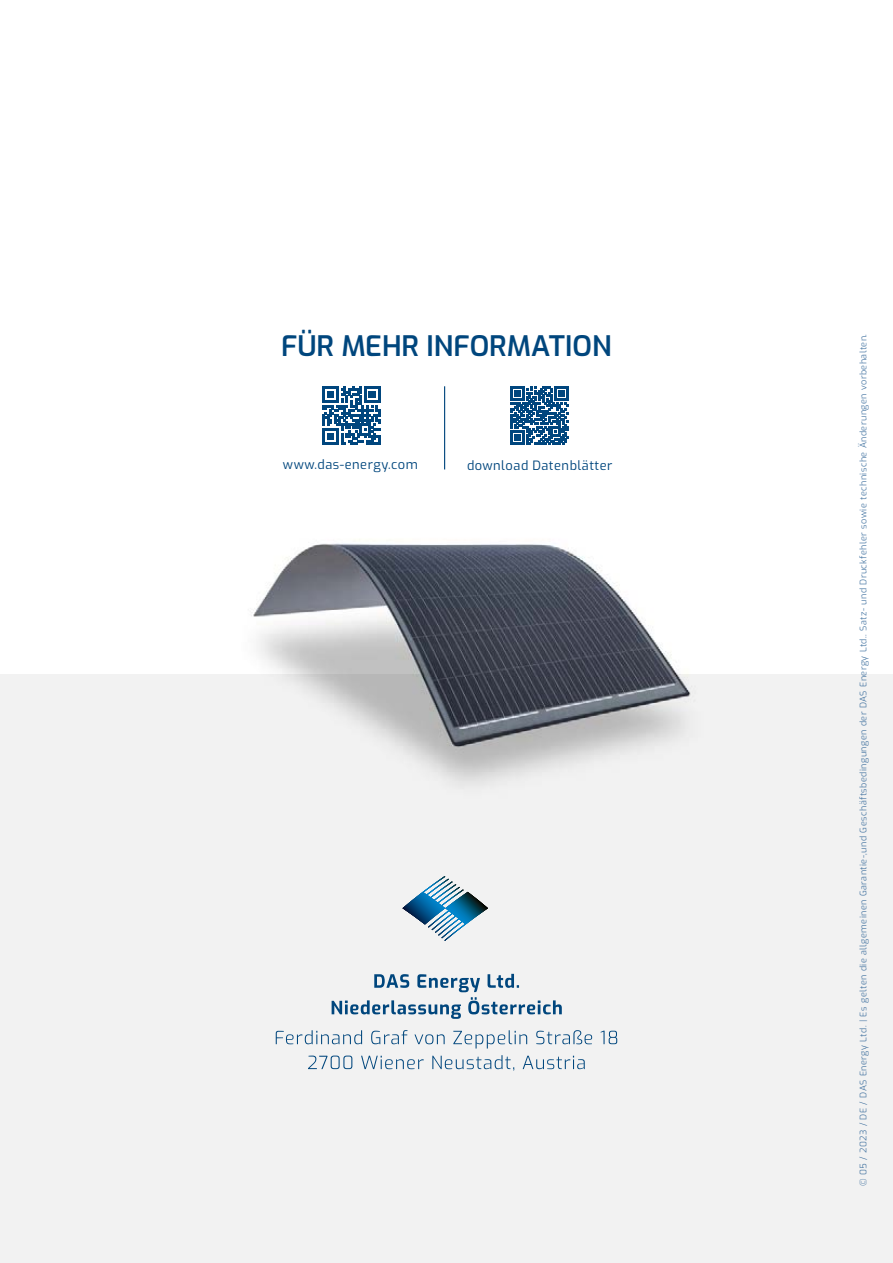
<style>
.page{position:relative;width:893px;height:1263px;background:#fff}
.page>*{position:absolute;margin:0;border:0;box-sizing:border-box;transform-origin:0 0}
.t1{font:600 28.2px "Exo";color:#00467d}
.t2{font:12.75px "Exo";letter-spacing:.04em;color:#00467d}
.t3{font:300 9px "Exo";letter-spacing:.05em;color:#296094}
</style>
<div class="page">
<div style="left:0;top:674px;width:893px;height:589px;background:#f2f2f2"></div>
<img style="left:253px;top:539px;width:438px;height:246px">
<svg style="left:322px;top:386px;width:58px;height:59px"></svg>
<svg style="left:511px;top:386px;width:58px;height:59px"></svg>
<hr style="left:444px;top:386px;width:1px;height:83px;background:#00467d">
<svg style="left:402px;top:876px;width:86px;height:65px"></svg>
<svg style="left:308px;top:1055px;width:277px;height:15px"></svg>
<svg style="left:276px;top:1030px;width:341px;height:18px"></svg>
<svg style="left:332px;top:974px;width:230px;height:45px"></svg>
<h1 class="t1" style="left:281px;top:325px;width:332px">FÜR MEHR INFORMATION</h1>
<h2 class="t2" style="left:283px;top:455px;width:136px">www.das-energy.com</h2>
<h2 class="t2" style="left:467px;top:456px;width:147px">download Datenblätter</h2>
<p class="t3" style="left:857px;top:1186px;width:854px;rotate:-90deg">© 05 / 2023 / DE / DAS Energy Ltd. | Es gelten die allgemeinen Garantie-,und Geschäftsbedingungen der DAS Energy Ltd.. Satz- und Druckfehler sowie technische Änderungen vorbehalten.</p>
</div>
